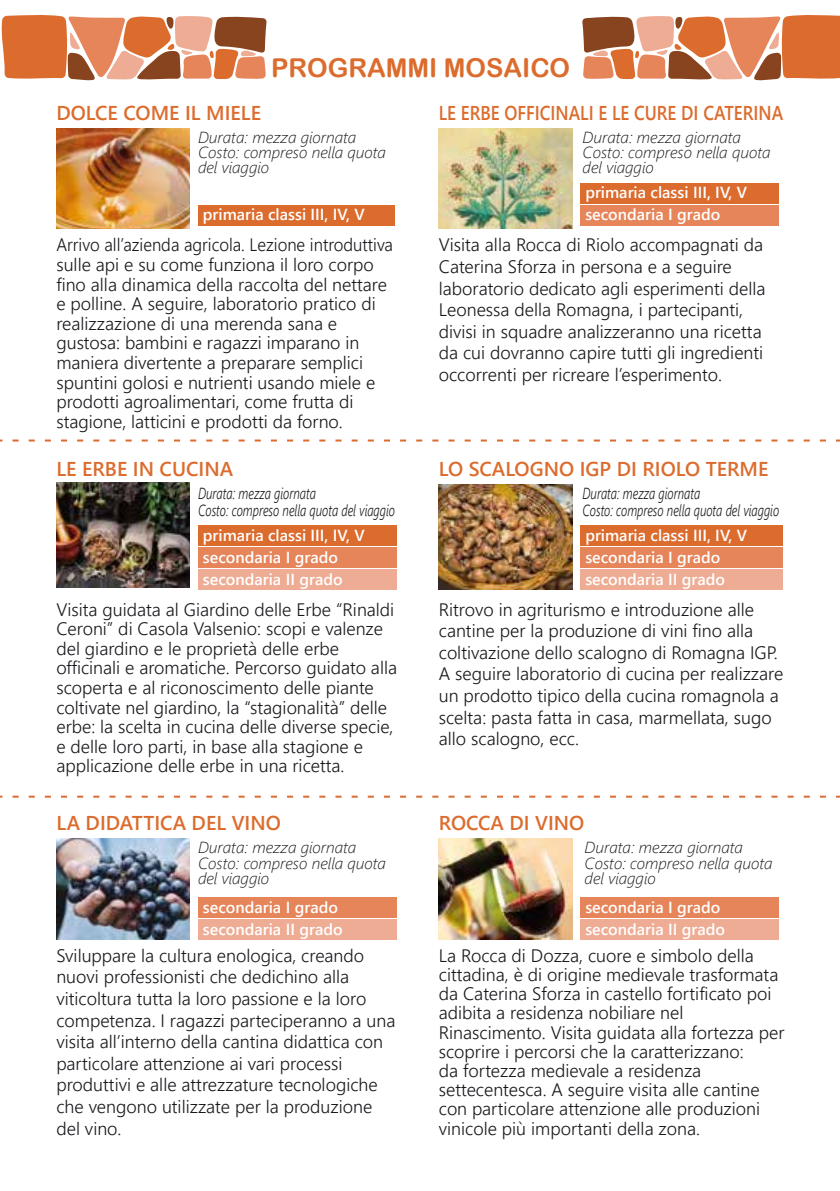
<style>
.page{position:relative;width:840px;height:1191px;background:#fff}
.page>*{position:absolute;margin:0;border:0;box-sizing:border-box;transform-origin:0 0}
.t1{font:26px "Arial Rounded MT Bold";color:#dc6c2e}
.t2{font:600 20px "Segoe UI";color:#dc6c2e}
.t3{font:600 20px "Segoe UI";color:#dc6c2e;scale:.86 1}
.t4{font:300 18px/21.6px "Segoe UI";color:#1a171c}
.t5{font:300 18px/19.6px "Segoe UI";color:#1a171c;scale:.94 1}
.t6{font:600 16px/22px "Segoe UI";color:#fff}
.t7{font:italic 300 16px/15.2px "Segoe UI";color:#1a171c}
.t8{font:italic 300 16px/17.2px "Segoe UI";color:#1a171c;scale:.73 1}
</style>
<div class="page">
<svg style="left:1px;top:15px;width:265px;height:66px;background:#d88b65"></svg>
<svg style="left:582px;top:15px;width:257px;height:66px;background:#d78b65"></svg>
<img style="left:56px;top:129px;width:134px;height:99px">
<div style="left:198px;top:205px;width:196px;height:20px;background:#dc6c2e"></div>
<img style="left:438px;top:129px;width:134px;height:99px">
<div style="left:580px;top:183px;width:198px;height:20px;background:#dc6c2e"></div>
<div style="left:580px;top:205px;width:198px;height:20px;background:#e6845a"></div>
<svg style="left:0;top:795px;width:839px;height:2px"></svg>
<svg style="left:0;top:439px;width:839px;height:2px"></svg>
<img style="left:56px;top:483px;width:134px;height:104px">
<img style="left:438px;top:485px;width:134px;height:104px">
<div style="left:580px;top:525px;width:202px;height:20px;background:#dc6c2e"></div>
<div style="left:580px;top:547px;width:202px;height:20px;background:#e6845a"></div>
<div style="left:580px;top:569px;width:202px;height:20px;background:#efac95"></div>
<div style="left:198px;top:525px;width:198px;height:20px;background:#dc6c2e"></div>
<div style="left:198px;top:547px;width:198px;height:20px;background:#e6845a"></div>
<div style="left:198px;top:569px;width:198px;height:20px;background:#efac95"></div>
<img style="left:56px;top:839px;width:134px;height:100px">
<div style="left:198px;top:897px;width:198px;height:20px;background:#e6845a"></div>
<img style="left:438px;top:839px;width:134px;height:100px">
<div style="left:580px;top:897px;width:198px;height:20px;background:#e6845a"></div>
<div style="left:198px;top:919px;width:198px;height:20px;background:#efac95"></div>
<div style="left:580px;top:919px;width:198px;height:20px;background:#efac95"></div>
<h1 class="t1" style="left:271px;top:52px;width:300px">PROGRAMMI MOSAICO</h1>
<p class="t2" style="left:56px;top:94px;width:206px">DOLCE COME IL MIELE</p>
<p class="t7" style="left:198px;top:127px;width:189px">Durata: mezza giornata<br>Costo: compreso nella quota del viaggio</p>
<p class="t6" style="left:203px;top:202px;width:163px">primaria classi III, IV, V</p>
<p class="t5" style="left:56px;top:233px;width:359px">Arrivo all’azienda agricola. Lezione introduttiva sulle api e su come funziona il loro corpo fino alla dinamica della raccolta del nettare e polline. A seguire, laboratorio pratico di realizzazione di una merenda sana e gustosa: bambini e ragazzi imparano in maniera divertente a preparare semplici spuntini golosi e nutrienti usando miele e prodotti agroalimentari, come frutta di stagione, latticini e prodotti da forno.</p>
<p class="t2" style="left:56px;top:450px;width:178px">LE ERBE IN CUCINA</p>
<p class="t8" style="left:198px;top:482px;width:271px">Durata: mezza giornata<br>Costo: compreso nella quota del viaggio</p>
<p class="t6" style="left:203px;top:522px;width:163px">primaria classi III, IV, V secondaria I grado secondaria II grado</p>
<p class="t4" style="left:56px;top:597px;width:342px;line-height:19.6px">Visita guidata al Giardino delle Erbe “Rinaldi Ceroni” di Casola Valsenio: scopi e valenze del giardino e le proprietà delle erbe officinali e aromatiche. Percorso guidato alla scoperta e al riconoscimento delle piante coltivate nel giardino, la “stagionalità” delle erbe: la scelta in cucina delle diverse specie, e delle loro parti, in base alla stagione e applicazione delle erbe in una ricetta.</p>
<p class="t3" style="left:438px;top:94px;width:402px">LE ERBE OFFICINALI E LE CURE DI CATERINA</p>
<p class="t7" style="left:582px;top:127px;width:189px">Durata: mezza giornata<br>Costo: compreso nella quota del viaggio</p>
<p class="t6" style="left:585px;top:180px;width:163px">primaria classi III, IV, V secondaria I grado</p>
<p class="t4" style="left:438px;top:232px;width:328px">Visita alla Rocca di Riolo accompagnati da Caterina Sforza in persona e a seguire laboratorio dedicato agli esperimenti della Leonessa della Romagna, i partecipanti, divisi in squadre analizzeranno una ricetta da cui dovranno capire tutti gli ingredienti occorrenti per ricreare l’esperimento.</p>
<p class="t2" style="left:438px;top:450px;width:331px">LO SCALOGNO IGP DI RIOLO TERME</p>
<p class="t8" style="left:582px;top:482px;width:271px">Durata: mezza giornata<br>Costo: compreso nella quota del viaggio</p>
<p class="t6" style="left:585px;top:522px;width:163px">primaria classi III, IV, V secondaria I grado</p>
<p class="t4" style="left:438px;top:596px;width:346px">Ritrovo in agriturismo e introduzione alle cantine per la produzione di vini fino alla coltivazione dello scalogno di Romagna IGP.<br>A seguire laboratorio di cucina per realizzare un prodotto tipico della cucina romagnola a scelta: pasta fatta in casa, marmellata, sugo allo scalogno, ecc.</p>
<p class="t6" style="left:585px;top:566px;width:141px">secondaria II grado</p>
<p class="t2" style="left:56px;top:804px;width:226px">LA DIDATTICA DEL VINO</p>
<p class="t7" style="left:198px;top:837px;width:189px">Durata: mezza giornata<br>Costo: compreso nella quota del viaggio</p>
<p class="t6" style="left:203px;top:894px;width:136px">secondaria I grado</p>
<p class="t4" style="left:56px;top:942px;width:340px">Sviluppare la cultura enologica, creando nuovi professionisti che dedichino alla viticoltura tutta la loro passione e la loro competenza. I ragazzi parteciperanno a una visita all’interno della cantina didattica con particolare attenzione ai vari processi produttivi e alle attrezzature tecnologiche che vengono utilizzate per la produzione del vino.</p>
<p class="t2" style="left:438px;top:804px;width:147px">ROCCA DI VINO</p>
<p class="t7" style="left:584px;top:837px;width:189px">Durata: mezza giornata<br>Costo: compreso nella quota del viaggio</p>
<p class="t6" style="left:585px;top:894px;width:136px">secondaria I grado</p>
<p class="t4" style="left:438px;top:944px;width:347px;line-height:19.2px">La Rocca di Dozza, cuore e simbolo della cittadina, è di origine medievale trasformata da Caterina Sforza in castello fortificato poi adibita a residenza nobiliare nel Rinascimento. Visita guidata alla fortezza per scoprire i percorsi che la caratterizzano:<br>da fortezza medievale a residenza settecentesca. A seguire visita alle cantine con particolare attenzione alle produzioni vinicole più importanti della zona.</p>
<p class="t6" style="left:203px;top:916px;width:141px">secondaria II grado</p>
<p class="t6" style="left:585px;top:916px;width:141px">secondaria II grado</p>
</div>
